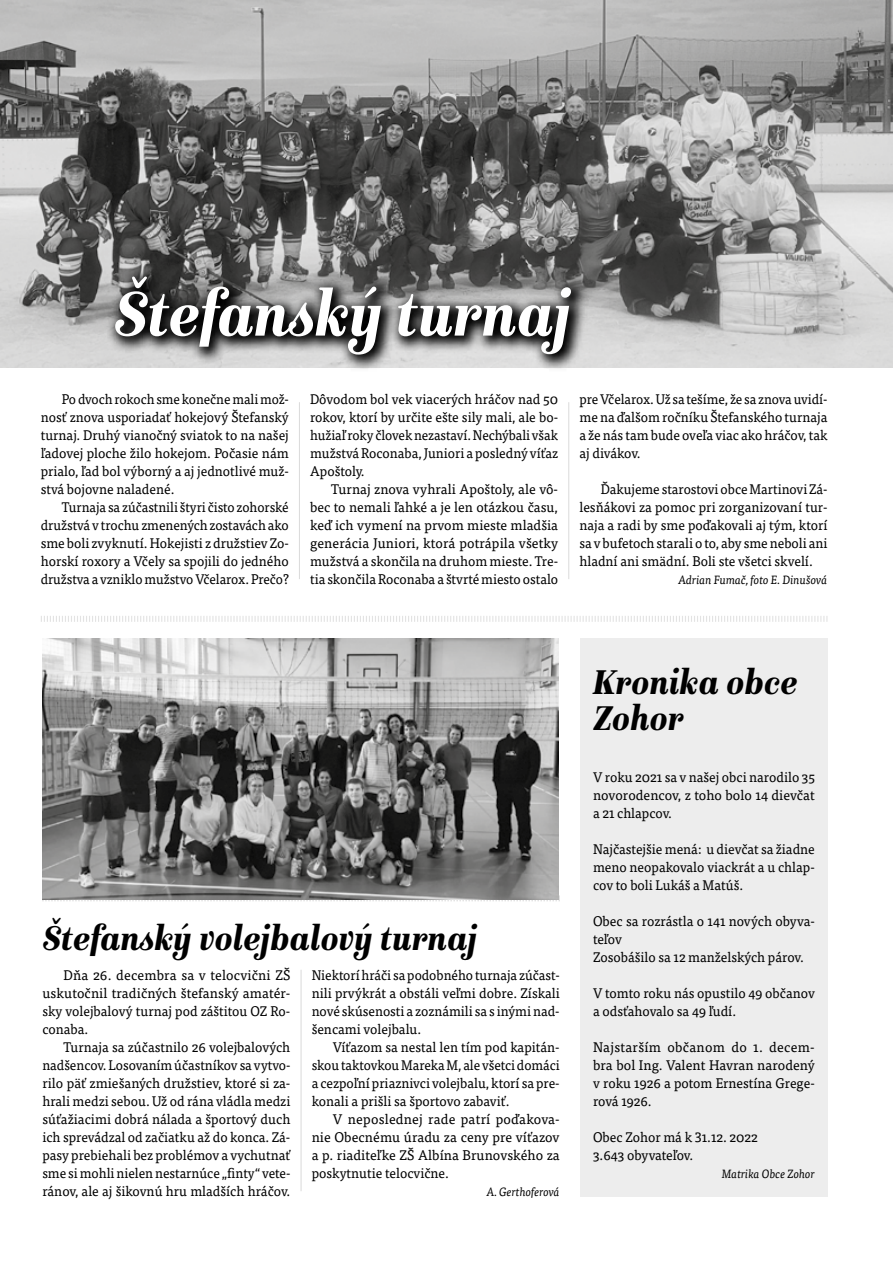
<style>
.page{position:relative;width:893px;height:1263px;background:#fff}
.page>*{position:absolute;margin:0;border:0;box-sizing:border-box;transform-origin:0 0}
.t1{font:italic 900 semi-condensed 66px "Isabel";color:#fff;scale:.96 1}
.t2{font:italic 900 semi-condensed 36px/36px "Isabel";letter-spacing:.005em;color:#000}
.t3{font:13.95px/18px "Tisa Pro";color:#000;text-align:justify;scale:.95 1}
.t4{font:13.95px/18px "Tisa Pro";color:#000;text-align:justify}
.t5{font:13.95px/18px "Tisa Pro";color:#000;text-align:justify;scale:.93 1}
.t6{font:13.95px/18px "Tisa Pro";color:#000;text-align:justify;scale:.94 1}
.t7{font:italic 12px "Tisa Pro";color:#000;scale:.93 1}
.t8{font:italic 12px "Tisa Pro";color:#000;scale:.95 1}
</style>
<div class="page">
<hr style="left:299px;top:402px;width:1px;height:177px;background:#dadada">
<hr style="left:568px;top:402px;width:1px;height:177px;background:#dadada">
<svg style="left:42px;top:895px;width:518px;height:6px"></svg>
<hr style="left:301px;top:970px;width:1px;height:221px;background:#dadada">
<div style="left:580px;top:639px;width:248px;height:558px;background:#ededed"></div>
<img style="left:0;top:0;width:893px;height:368px">
<img style="left:42px;top:639px;width:516px;height:260px">
<svg style="left:105px;top:266px;width:485px;height:103px"></svg>
<svg style="left:41px;top:616px;width:787px;height:6px"></svg>
<h1 class="t1" style="left:114px;top:270px;width:478px">Štefanský turnaj</h1>
<p class="t5" style="left:41px;top:389px;width:268px;text-indent:21px">Po dvoch rokoch sme konečne mali mož&shy;nosť znova usporiadať hokejový Štefanský turnaj. Druhý vianočný sviatok to na našej ľadovej ploche žilo hokejom. Počasie nám prialo, ľad bol výborný a aj jednotlivé muž&shy;stvá bojovne naladené.</p>
<p class="t5" style="left:41px;top:497px;width:268px;text-indent:21px">Turnaja sa zúčastnili štyri čisto zohorské družstvá v trochu zmenených zostavách ako sme boli zvyknutí. Hokejisti z družstiev Zo&shy;horskí roxory a Včely sa spojili do jedného družstva a vzniklo mužstvo Včelarox. Prečo?</p>
<p class="t3" style="left:310px;top:389px;width:263px">Dôvodom bol vek viacerých hráčov nad 50 rokov, ktorí by určite ešte sily mali, ale bo&shy;hužiaľ roky človek nezastaví. Nechýbali však mužstvá Roconaba, Juniori a posledný víťaz Apoštoly.</p>
<p class="t4" style="left:310px;top:479px;width:250px;text-indent:21px">Turnaj znova vyhrali Apoštoly, ale vô&shy;bec to nemali ľahké a je len otázkou času, keď ich vymení na prvom mieste mladšia generácia Juniori, ktorá potrápila všetky mužstvá a skončila na druhom mieste. Tre&shy;tia skončila Roconaba a štvrté miesto ostalo</p>
<p class="t5" style="left:579px;top:389px;width:268px">pre Včelarox. Už sa tešíme, že sa znova uvidí&shy;me na ďalšom ročníku Štefanského turnaja a že nás tam bude oveľa viac ako hráčov, tak aj divákov.</p>
<p class="t6" style="left:579px;top:479px;width:265px;text-indent:21px">Ďakujeme starostovi obce Martinovi Zá&shy;lesňákovi za pomoc pri zorganizovaní tur&shy;naja a radi by sme poďakovali aj tým, ktorí sa v bufetoch starali o to, aby sme neboli ani hladní ani smädní. Boli ste všetci skvelí.</p>
<p class="t8" style="left:678px;top:571px;width:159px">Adrian Fumač, foto E. Dinušová</p>
<h2 class="t2" style="left:42px;top:923px;width:437px">Štefanský volejbalový turnaj</h2>
<p class="t4" style="left:42px;top:965px;width:250px;text-indent:21px">Dňa 26. decembra sa v telocvični ZŠ uskutočnil tradičných štefanský amatér&shy;sky volejbalový turnaj pod záštitou OZ Ro&shy;conaba.</p>
<p class="t3" style="left:42px;top:1037px;width:263px;text-indent:21px">Turnaja sa zúčastnilo 26 volejbalových nadšencov. Losovaním účastníkov sa vytvo&shy;rilo päť zmiešaných družstiev, ktoré si za&shy;hrali medzi sebou. Už od rána vládla medzi súťažiacimi dobrá nálada a športový duch ich sprevádzal od začiatku až do konca. Zá&shy;pasy prebiehali bez problémov a vychutnať sme si mohli nielen nestarnúce „finty“ vete&shy;ránov, ale aj šikovnú hru mladších hráčov.</p>
<p class="t6" style="left:312px;top:965px;width:265px">Niektorí hráči sa podobného turnaja zúčast&shy;nili prvýkrát a obstáli veľmi dobre. Získali nové skúsenosti a zoznámili sa s inými nad&shy;šencami volejbalu.</p>
<p class="t3" style="left:312px;top:1037px;width:263px;text-indent:21px">Víťazom sa nestal len tím pod kapitán&shy;skou taktovkou Mareka M, ale všetci domáci a cezpoľní priaznivci volejbalu, ktorí sa pre&shy;konali a prišli sa športovo zabaviť.</p>
<p class="t4" style="left:312px;top:1109px;width:250px;text-indent:21px">V neposlednej rade patrí poďakova&shy;nie Obecnému úradu za ceny pre víťazov a p. riaditeľke ZŠ Albína Brunovského za poskytnutie telocvične.</p>
<p class="t7" style="left:486px;top:1183px;width:80px">A. Gerthoferová</p>
<h2 class="t2" style="left:593px;top:667px;width:206px">Kronika obce<br>Zohor</h2>
<p class="t3" style="left:593px;top:767px;width:235px">V roku 2021 sa v našej obci narodilo 35 novorodencov, z toho bolo 14 dievčat a 21 chlapcov.</p>
<p class="t3" style="left:593px;top:839px;width:235px">Najčastejšie mená: u dievčat sa žiadne meno neopakovalo viackrát a u chlap&shy;cov to boli Lukáš a Matúš.</p>
<p class="t3" style="left:593px;top:911px;width:235px;text-align:left">Obec sa rozrástla o 141 nových obyva&shy;teľov<br>Zosobášilo sa 12 manželských párov.</p>
<p class="t3" style="left:593px;top:983px;width:235px">V tomto roku nás opustilo 49 občanov a odsťahovalo sa 49 ľudí.</p>
<p class="t4" style="left:593px;top:1037px;width:223px">Najstarším občanom do 1. decem&shy;bra bol Ing. Valent Havran narodený v roku 1926 a potom Ernestína Grege&shy;rová 1926.</p>
<p class="t3" style="left:593px;top:1127px;width:175px">Obec Zohor má k 31.12. 2022<br>3.643 obyvateľov.</p>
<p class="t7" style="left:722px;top:1165px;width:102px">Matrika Obce Zohor</p>
</div>
